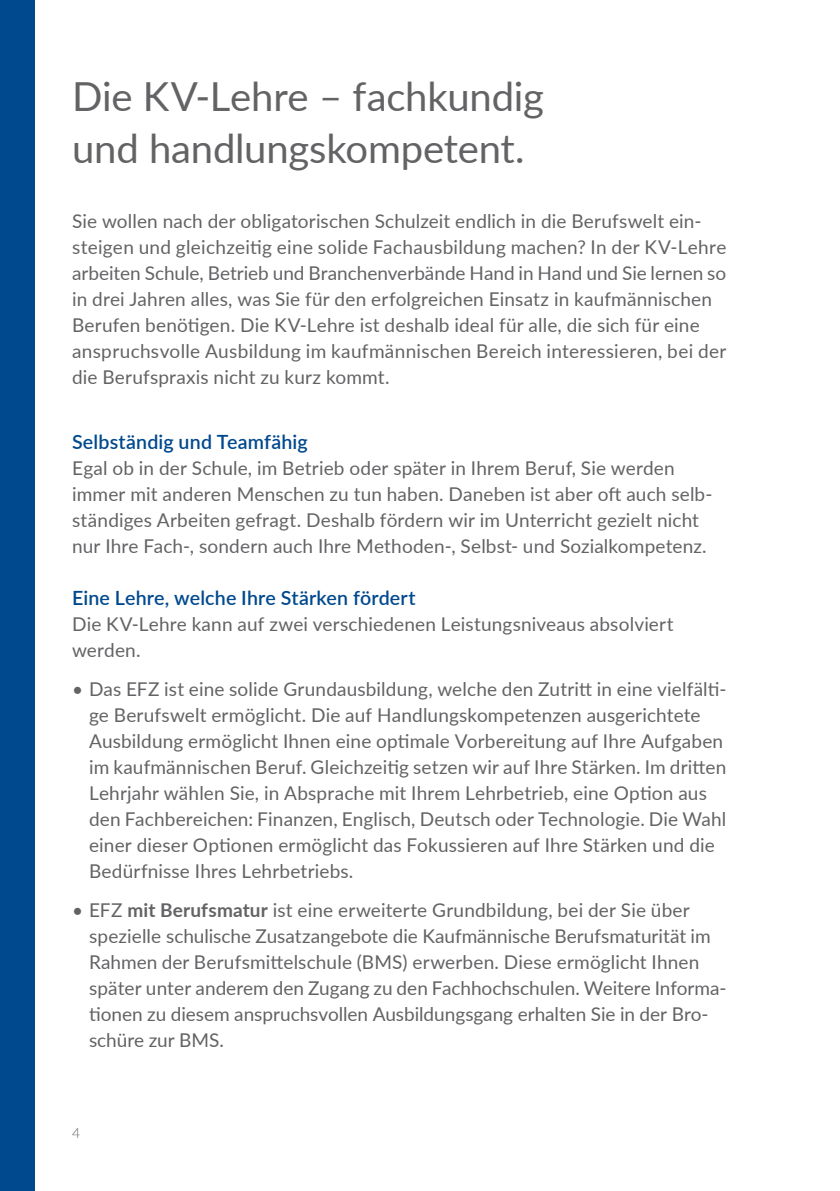
<style>
.page{position:relative;width:840px;height:1191px;background:#fff}
.page>*{position:absolute;margin:0;border:0;box-sizing:border-box;transform-origin:0 0}
.t1{font:40px/52px "Lato";letter-spacing:-.005em;color:#636366}
.t2{font:600 19.6px "Lato";letter-spacing:.01em;color:#01498e}
.t3{font:19px/26px "Lato";letter-spacing:.005em;color:#636366}
.t4{font:300 14px "Lato";color:#636366}
.s1{font-weight:700}
</style>
<div class="page">
<div style="left:0;top:0;width:34px;height:1191px;background:#01498e"></div>
<h1 class="t1" style="left:72px;top:69px;width:473px">Die KV-Lehre – fachkundig und handlungskompetent.</h1>
<p class="t3" style="left:72px;top:207px;width:655px">Sie wollen nach der obligatorischen Schulzeit endlich in die Berufswelt ein&shy;steigen und gleichzeitig eine solide Fachausbildung machen? In der KV-Lehre arbeiten Schule, Betrieb und Branchenverbände Hand in Hand und Sie lernen so in drei Jahren alles, was Sie für den erfolgreichen Einsatz in kaufmännischen Berufen benötigen. Die KV-Lehre ist deshalb ideal für alle, die sich für eine anspruchsvolle Ausbildung im kaufmännischen Bereich interessieren, bei der die Berufspraxis nicht zu kurz kommt.</p>
<p class="t2" style="left:72px;top:428px;width:237px">Selbständig und Teamfähig</p>
<p class="t3" style="left:72px;top:454px;width:641px">Egal ob in der Schule, im Betrieb oder später in Ihrem Beruf, Sie werden immer mit anderen Menschen zu tun haben. Daneben ist aber oft auch selb&shy;ständiges Arbeiten gefragt. Deshalb fördern wir im Unterricht gezielt nicht nur Ihre Fach-, sondern auch Ihre Methoden-, Selbst- und Sozialkompetenz.</p>
<p class="t2" style="left:72px;top:584px;width:345px">Eine Lehre, welche Ihre Stärken fördert</p>
<p class="t3" style="left:72px;top:610px;width:602px">Die KV-Lehre kann auf zwei verschiedenen Leistungsniveaus absolviert werden.</p>
<p class="t3" style="left:89px;top:675px;width:638px;text-indent:-17px">• Das EFZ ist eine solide Grundausbildung, welche den Zutritt in eine vielfälti&shy;ge Berufswelt ermöglicht. Die auf Handlungskompetenzen ausgerichtete Ausbildung ermöglicht Ihnen eine optimale Vorbereitung auf Ihre Aufgaben im kaufmännischen Beruf. Gleichzeitig setzen wir auf Ihre Stärken. Im dritten Lehrjahr wählen Sie, in Absprache mit Ihrem Lehrbetrieb, eine Option aus den Fachbereichen: Finanzen, Englisch, Deutsch oder Technologie. Die Wahl einer dieser Optionen ermöglicht das Fokussieren auf Ihre Stärken und die Bedürfnisse Ihres Lehrbetriebs.</p>
<p class="t3" style="left:89px;top:896px;width:638px;text-indent:-17px">• EFZ <span class="s1">mit Berufsmatur</span> ist eine erweiterte Grundbildung, bei der Sie über spezielle schulische Zusatzangebote die Kaufmännische Berufsmaturität im Rahmen der Berufsmittelschule (BMS) erwerben. Diese ermöglicht Ihnen später unter anderem den Zugang zu den Fachhochschulen. Weitere Informa&shy;tionen zu diesem anspruchsvollen Ausbildungsgang erhalten Sie in der Bro&shy;schüre zur BMS.</p>
<p class="t4" style="left:72px;top:1123px;width:10px">4</p>
</div>
